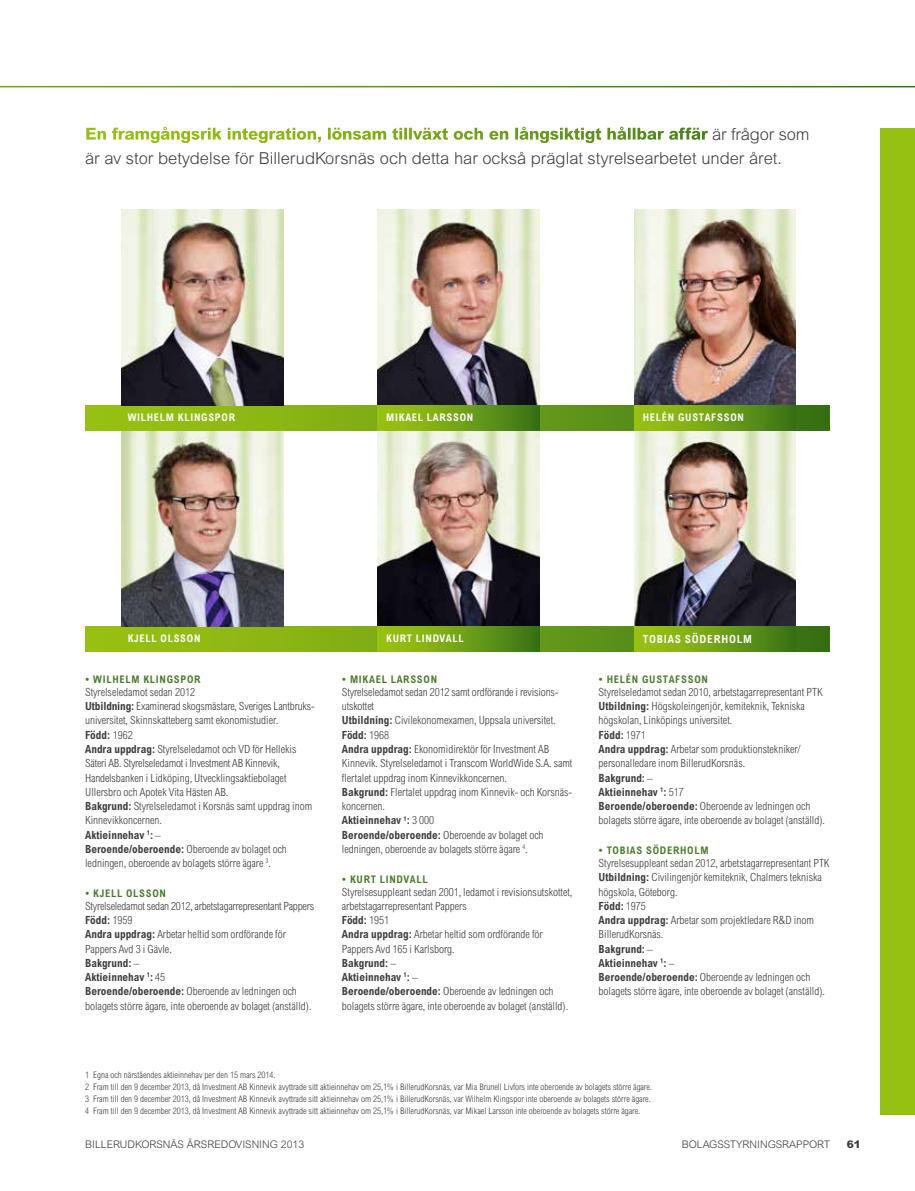
<style>
.page{position:relative;width:915px;height:1191px;background:#fff}
.page>*{position:absolute;margin:0;border:0;box-sizing:border-box;transform-origin:0 0}
.t1{font:300 16.5px/24px "Arial MT Std";color:#403e3c}
.t2{font:300 condensed 11.25px/14.2px "Arial MT Std";color:#403e3c}
.t3{font:700 condensed 11.25px "Arial MT Std";letter-spacing:.07em;color:#fff}
.t4{font:700 condensed 10.5px "Arial MT Std";letter-spacing:.07em;color:#497b2a}
.t5{font:700 condensed 10.5px "Arial MT Std";letter-spacing:.07em;color:#fff}
.t6{font:300 10.5px "Arial MT Std";color:#403e3c}
.t7{font:900 10.5px "Arial MT Std";color:#403e3c}
.t8{font:300 condensed 9px/12px "Arial MT Std";color:#403e3c}
.s1{font-weight:800;color:#fff}
.s2{font-weight:700}
</style>
<div class="page">
<div style="left:880px;top:128px;width:34px;height:986px;background:#96c012"></div>
<svg style="left:85px;top:626px;width:744px;height:26px;background:#7aa815"></svg>
<img style="left:121px;top:431px;width:162px;height:195px">
<img style="left:377px;top:431px;width:162px;height:195px">
<img style="left:634px;top:431px;width:161px;height:195px">
<div style="left:377px;top:626px;width:162px;height:26px;background:linear-gradient(to right,#a3ca13,#3d7719)"></div>
<div style="left:634px;top:626px;width:161px;height:26px;background:linear-gradient(to right,#a3ca13,#3d7719)"></div>
<svg style="left:85px;top:405px;width:744px;height:26px;background:#7aa715"></svg>
<img style="left:121px;top:209px;width:162px;height:196px">
<img style="left:377px;top:209px;width:162px;height:196px">
<img style="left:634px;top:209px;width:161px;height:196px">
<div style="left:377px;top:405px;width:162px;height:26px;background:linear-gradient(to right,#a3ca13,#3d7719)"></div>
<div style="left:634px;top:405px;width:161px;height:26px;background:linear-gradient(to right,#a3ca13,#3d7719)"></div>
<h1 class="t1" style="left:85px;top:122px;width:725px"><span class="s1">En framgångsrik integration, lönsam tillväxt och en långsiktigt hållbar affär</span> är frågor som är av stor betydelse för BillerudKorsnäs och detta har också präglat styrelsearbetet under året.</h1>
<p class="t5" style="left:128px;top:411px;width:109px">WILHELM KLINGSPOR</p>
<p class="t5" style="left:386px;top:411px;width:89px">MIKAEL LARSSON</p>
<p class="t5" style="left:642px;top:411px;width:103px">HELÉN GUSTAFSSON</p>
<p class="t5" style="left:128px;top:632px;width:74px">KJELL OLSSON</p>
<p class="t5" style="left:386px;top:632px;width:79px">KURT LINDVALL</p>
<p class="t3" style="left:642px;top:632px;width:111px">TOBIAS SÖDERHOLM</p>
<p class="t4" style="left:85px;top:673px;width:117px">• WILHELM KLINGSPOR</p>
<p class="t2" style="left:85px;top:685px;width:230px">Styrelseledamot sedan 2012<br><span class="s2">Utbildning:</span> Examinerad skogsmästare, Sveriges Lantbruks&shy;universitet, Skinnskatteberg samt ekonomistudier.<br><span class="s2">Född:</span> 1962<br><span class="s2">Andra uppdrag:</span> Styrelseledamot och VD för Hellekis Säteri AB. Styrelseledamot i Investment AB Kinnevik, Handelsbanken i Lidköping, Utvecklingsaktiebolaget Ullersbro och Apotek Vita Hästen AB.<br><span class="s2">Bakgrund:</span> Styrelseledamot i Korsnäs samt uppdrag inom Kinnevikkoncernen.<br><span class="s2">Aktieinnehav</span> <sup>1</sup><span class="s2">:</span> –<br><span class="s2">Beroende/oberoende:</span> Oberoende av bolaget och ledningen, oberoende av bolagets större ägare <sup>3</sup>.</p>
<p class="t4" style="left:85px;top:887px;width:82px">• KJELL OLSSON</p>
<p class="t2" style="left:85px;top:898px;width:230px">Styrelseledamot sedan 2012, arbetstagarrepresentant Pappers <span class="s2">Född:</span> 1959<br><span class="s2">Andra uppdrag:</span> Arbetar heltid som ordförande för Pappers Avd 3 i Gävle.<br><span class="s2">Bakgrund:</span> –<br><span class="s2">Aktieinnehav</span> <sup>1</sup><span class="s2">:</span> 45<br><span class="s2">Beroende/oberoende:</span> Oberoende av ledningen och bolagets större ägare, inte oberoende av bolaget (anställd).</p>
<p class="t4" style="left:342px;top:673px;width:97px">• MIKAEL LARSSON</p>
<p class="t2" style="left:342px;top:685px;width:232px">Styrelseledamot sedan 2012 samt ordförande i revisions&shy;utskottet<br><span class="s2">Utbildning:</span> Civilekonomexamen, Uppsala universitet.<br><span class="s2">Född:</span> 1968<br><span class="s2">Andra uppdrag:</span> Ekonomidirektör för Investment AB Kinnevik. Styrelseledamot i Transcom WorldWide S.A. samt flertalet uppdrag inom Kinnevikkoncernen.<br><span class="s2">Bakgrund:</span> Flertalet uppdrag inom Kinnevik- och Korsnäs&shy;koncernen.<br><span class="s2">Aktieinnehav</span> <sup>1</sup><span class="s2">:</span> 3 000<br><span class="s2">Beroende/oberoende:</span> Oberoende av bolaget och ledningen, oberoende av bolagets större ägare <sup>4</sup>.</p>
<p class="t4" style="left:342px;top:873px;width:87px">• KURT LINDVALL</p>
<p class="t2" style="left:342px;top:884px;width:232px">Styrelsesuppleant sedan 2001, ledamot i revisionsutskottet, arbetstagarrepresentant Pappers<br><span class="s2">Född:</span> 1951<br><span class="s2">Andra uppdrag:</span> Arbetar heltid som ordförande för Pappers Avd 165 i Karlsborg.<br><span class="s2">Bakgrund:</span> –<br><span class="s2">Aktieinnehav</span> <sup>1</sup><span class="s2">:</span> –<br><span class="s2">Beroende/oberoende:</span> Oberoende av ledningen och bolagets större ägare, inte oberoende av bolaget (anställd).</p>
<p class="t4" style="left:598px;top:673px;width:111px">• HELÉN GUSTAFSSON</p>
<p class="t2" style="left:598px;top:685px;width:228px">Styrelseledamot sedan 2010, arbetstagarrepresentant PTK <span class="s2">Utbildning:</span> Högskoleingenjör, kemiteknik, Tekniska högskolan, Linköpings universitet.<br><span class="s2">Född:</span> 1971<br><span class="s2">Andra uppdrag:</span> Arbetar som produktionstekniker/ personalledare inom BillerudKorsnäs.<br><span class="s2">Bakgrund:</span> –<br><span class="s2">Aktieinnehav</span> <sup>1</sup><span class="s2">:</span> 517<br><span class="s2">Beroende/oberoende:</span> Oberoende av ledningen och bolagets större ägare, inte oberoende av bolaget (anställd).</p>
<p class="t4" style="left:598px;top:844px;width:111px">• TOBIAS SÖDERHOLM</p>
<p class="t2" style="left:598px;top:856px;width:232px">Styrelsesuppleant sedan 2012, arbetstagarrepresentant PTK <span class="s2">Utbildning:</span> Civilingenjör kemiteknik, Chalmers tekniska högskola, Göteborg.<br><span class="s2">Född:</span> 1975<br><span class="s2">Andra uppdrag:</span> Arbetar som projektledare R&amp;D inom BillerudKorsnäs.<br><span class="s2">Bakgrund:</span> –<br><span class="s2">Aktieinnehav</span> <sup>1</sup><span class="s2">:</span> –<br><span class="s2">Beroende/oberoende:</span> Oberoende av ledningen och bolagets större ägare, inte oberoende av bolaget (anställd).</p>
<p class="t8" style="left:85px;top:1069px;width:568px">1 Egna och närståendes aktieinnehav per den 15 mars 2014.<br>2 Fram till den 9 december 2013, då Investment AB Kinnevik avyttrade sitt aktieinnehav om 25,1% i BillerudKorsnäs, var Mia Brunell Livfors inte oberoende av bolagets större ägare.<br>3 Fram till den 9 december 2013, då Investment AB Kinnevik avyttrade sitt aktieinnehav om 25,1% i BillerudKorsnäs, var Wilhelm Klingspor inte oberoende av bolagets större ägare.<br>4 Fram till den 9 december 2013, då Investment AB Kinnevik avyttrade sitt aktieinnehav om 25,1% i BillerudKorsnäs, var Mikael Larsson inte oberoende av bolagets större ägare.</p>
<p class="t6" style="left:85px;top:1138px;width:220px">BILLERUDKORSNÄS ÅRSREDOVISNING 2013</p>
<p class="t6" style="left:681px;top:1138px;width:150px">BOLAGSSTYRNINGSRAPPORT</p>
<p class="t7" style="left:846px;top:1137px;width:16px">61</p>
</div>
